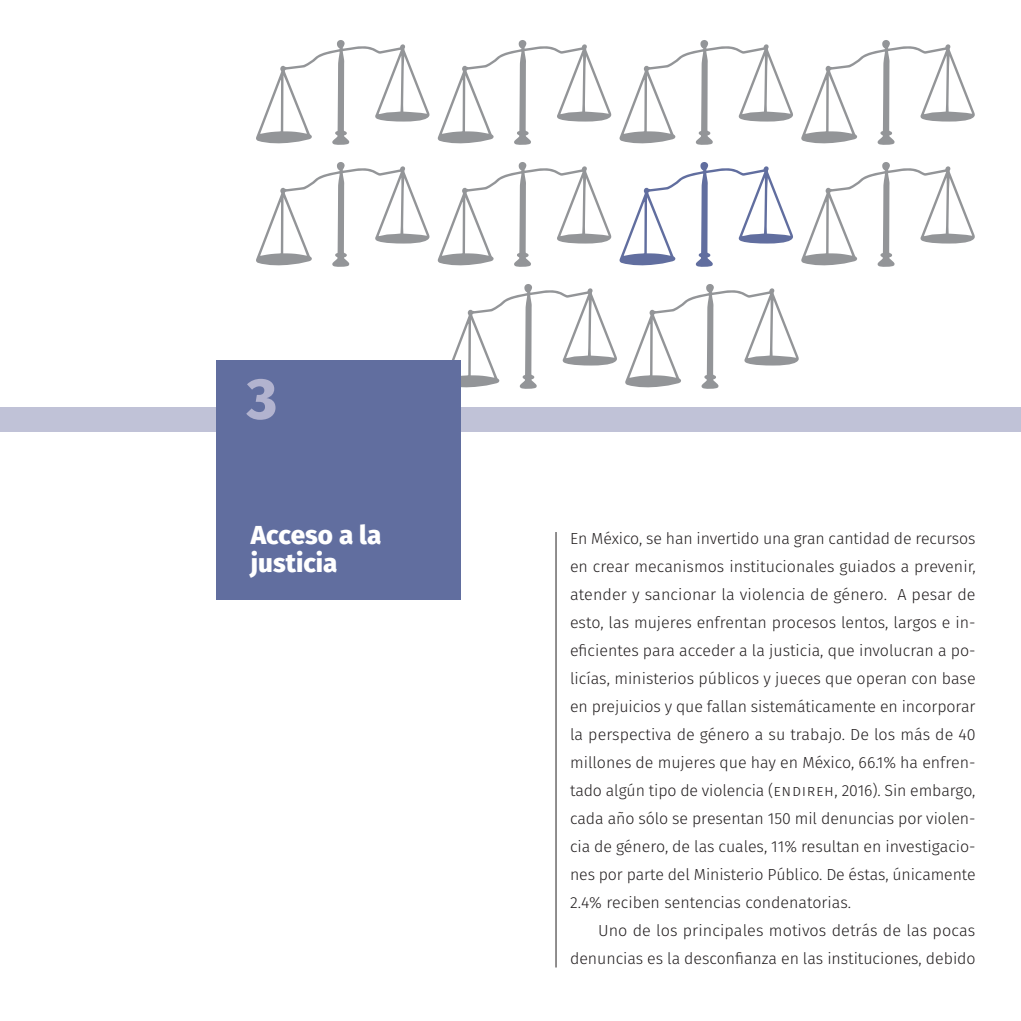
<style>
.page{position:relative;width:1021px;height:1021px;background:#fff}
.page>*{position:absolute;margin:0;border:0;box-sizing:border-box;transform-origin:0 0}
.t1{font:800 57.6px "Fira Sans";color:#b2b3cf}
.t2{font:800 26px/28px "Fira Sans";color:#fff}
.t3{font:300 16px/28px "Fira Sans";color:#231f20;text-align:justify}
</style>
<div class="page">
<svg style="left:256px;top:40px;width:173px;height:105px"></svg>
<svg style="left:437px;top:40px;width:174px;height:105px"></svg>
<svg style="left:619px;top:40px;width:174px;height:105px"></svg>
<svg style="left:801px;top:40px;width:173px;height:105px"></svg>
<svg style="left:256px;top:162px;width:173px;height:105px"></svg>
<svg style="left:437px;top:162px;width:174px;height:105px"></svg>
<svg style="left:619px;top:162px;width:174px;height:105px"></svg>
<svg style="left:801px;top:162px;width:173px;height:105px"></svg>
<svg style="left:452px;top:284px;width:165px;height:105px"></svg>
<svg style="left:625px;top:284px;width:173px;height:105px"></svg>
<div style="left:0;top:407px;width:1020px;height:24px;background:#c0c2d7"></div>
<div style="left:216px;top:360px;width:245px;height:240px;background:#616e9f"></div>
<hr style="left:555px;top:532px;width:1px;height:435px;background:#231f20">
<h1 class="t1" style="left:247px;top:348px;width:32px">3</h1>
<h2 class="t2" style="left:251px;top:519px;width:132px">Acceso a la justicia</h2>
<p class="t3" style="left:570px;top:524px;width:407px">En México, se han invertido una gran cantidad de recursos en crear mecanismos institucionales guiados a prevenir, atender y sancionar la violencia de género. A pesar de esto, las mujeres enfrentan procesos lentos, largos e in&shy;eficientes para acceder a la justicia, que involucran a po&shy;licías, ministerios públicos y jueces que operan con base en prejuicios y que fallan sistemáticamente en incorporar la perspectiva de género a su trabajo. De los más de 40 millones de mujeres que hay en México, 66.1% ha enfren&shy;tado algún tipo de violencia (endireh, 2016). Sin embargo, cada año sólo se presentan 150 mil denuncias por violen&shy;cia de género, de las cuales, 11% resultan en investigacio&shy;nes por parte del Ministerio Público. De éstas, únicamente 2.4% reciben sentencias condenatorias.</p>
<p class="t3" style="left:570px;top:916px;width:407px;text-align:right">Uno de los principales motivos detrás de las pocas denuncias es la desconfianza en las instituciones, debido</p>
</div>
